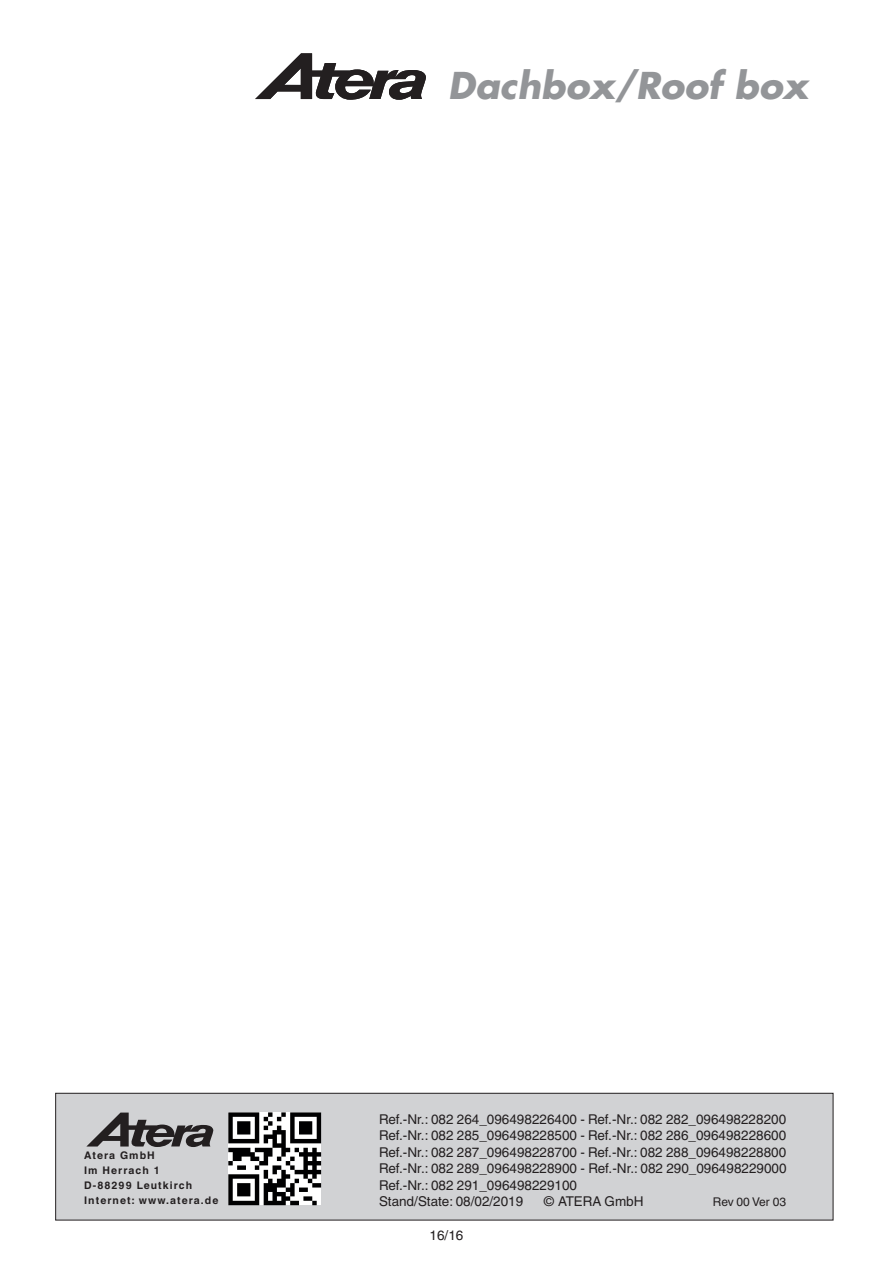
<style>
.page{position:relative;width:893px;height:1263px;background:#fff}
.page>*{position:absolute;margin:0;border:0;box-sizing:border-box;transform-origin:0 0}
.t1{font:italic 700 36px "Futura";color:#939598}
.t2{font:13.5px/16.5px "Helvetica World";color:#231f20}
.t3{font:12px "Helvetica World";letter-spacing:-.01em;color:#231f20}
.t4{font:700 10.5px/14.9px "Helvetica World";letter-spacing:.1em;color:#231f20}
</style>
<div class="page">
<svg style="left:255px;top:53px;width:171px;height:47px"></svg>
<div style="left:56px;top:1094px;width:777px;height:126px;background:#d1d2d4"></div>
<svg style="left:228px;top:1112px;width:93px;height:93px;background:#7e7e7e"></svg>
<svg style="left:86px;top:1112px;width:128px;height:35px"></svg>
<div style="left:55px;top:1093px;width:778px;height:127px;border:1px solid #231f20"></div>
<h1 class="t1" style="left:448px;top:69px;width:362px">Dachbox/Roof box</h1>
<p class="t4" style="left:84px;top:1148px;width:136px">Atera GmbH<br>Im Herrach 1<br>D-88299 Leutkirch<br>Internet: www.atera.de</p>
<p class="t2" style="left:379px;top:1111px;width:409px">Ref.-Nr.: 082 264_096498226400 - Ref.-Nr.: 082 282_096498228200<br>Ref.-Nr.: 082 285_096498228500 - Ref.-Nr.: 082 286_096498228600<br>Ref.-Nr.: 082 287_096498228700 - Ref.-Nr.: 082 288_096498228800<br>Ref.-Nr.: 082 289_096498228900 - Ref.-Nr.: 082 290_096498229000<br>Ref.-Nr.: 082 291_096498229100<br>Stand/State: 08/02/2019</p>
<p class="t2" style="left:543px;top:1193px;width:102px">© ATERA GmbH</p>
<p class="t3" style="left:713px;top:1195px;width:75px">Rev 00 Ver 03</p>
<p class="t2" style="left:430px;top:1227px;width:35px">16/16</p>
</div>
